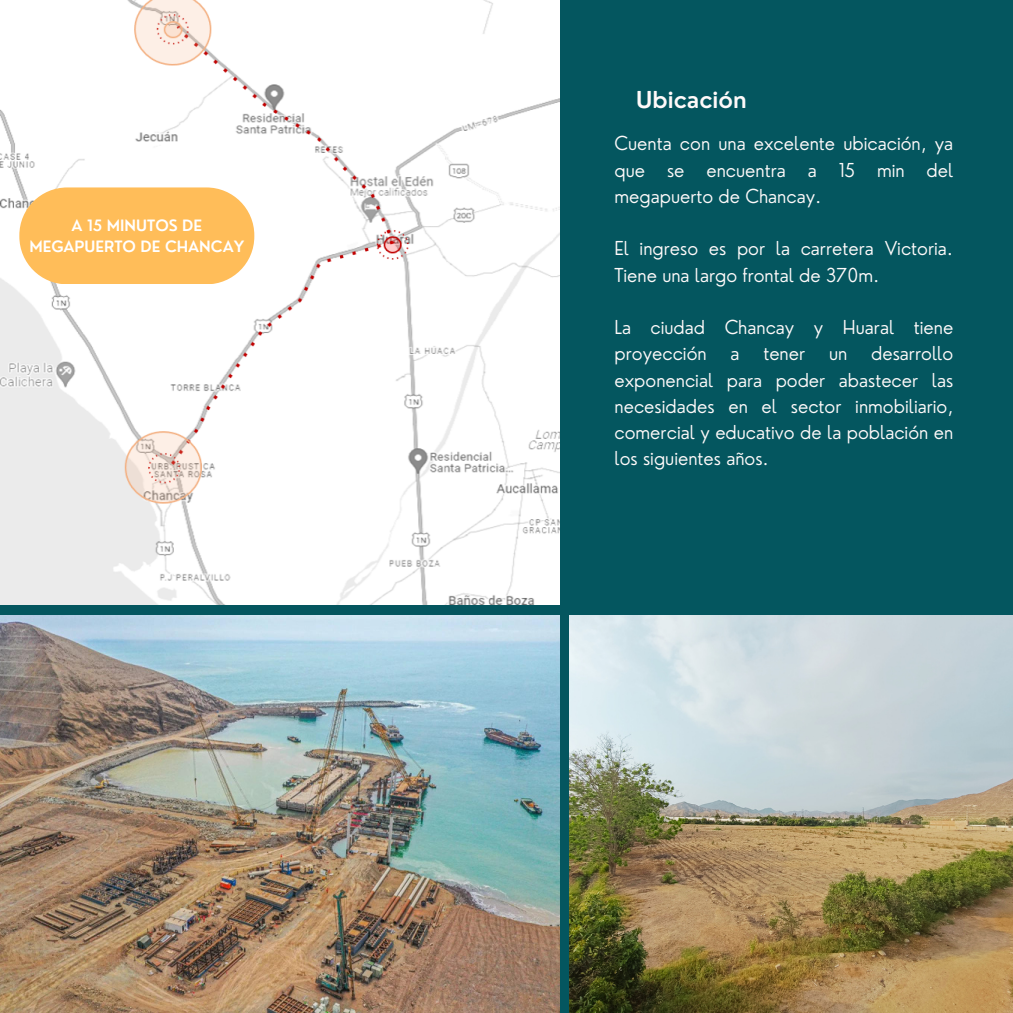
<style>
.page{position:relative;width:1013px;height:1013px;background:#fff}
.page>*{position:absolute;margin:0;border:0;box-sizing:border-box;transform-origin:0 0}
.t1{font:600 22.75px "Nourd";color:#fffafa}
.t2{font:300 18.75px/26.2px "Nourd";color:#fffafa;text-align:justify}
.t3{font:600 15.25px/20.6px "Nourd";color:#fff;text-align:center}
</style>
<div class="page">
<div style="left:0;top:0;width:1012px;height:1012px;background:#04565f"></div>
<img style="left:0;top:0;width:559px;height:604px">
<img style="left:0;top:615px;width:559px;height:397px">
<div style="left:19px;top:187px;width:235px;height:97px;background:#ffbd59;border-radius:48px"></div>
<img style="left:569px;top:615px;width:443px;height:397px">
<p class="t3" style="left:29px;top:215px;width:216px">A 15 MINUTOS DE<br>MEGAPUERTO DE CHANCAY</p>
<h2 class="t1" style="left:636px;top:86px;width:112px">Ubicación</h2>
<h2 class="t2" style="left:614px;top:130px;width:340px">Cuenta con una excelente ubicación, ya que se encuentra a 15 min del megapuerto de Chancay.</h2>
<h2 class="t2" style="left:614px;top:235px;width:340px">El ingreso es por la carretera Victoria.<br>Tiene una largo frontal de 370m.</h2>
<p class="t2" style="left:614px;top:314px;width:340px">La ciudad Chancay y Huaral tiene proyección</p>
<p class="t2" style="left:614px;top:340px;width:340px;text-indent:256px">desarrollo exponencial para poder abastecer las necesidades en el sector inmobiliario, comercial y educativo de la población en los siguientes años.</p>
<p class="t2" style="left:730px;top:340px;width:11px">a</p>
<p class="t2" style="left:763px;top:340px;width:43px">tener</p>
<p class="t2" style="left:829px;top:340px;width:20px">un</p>
</div>
